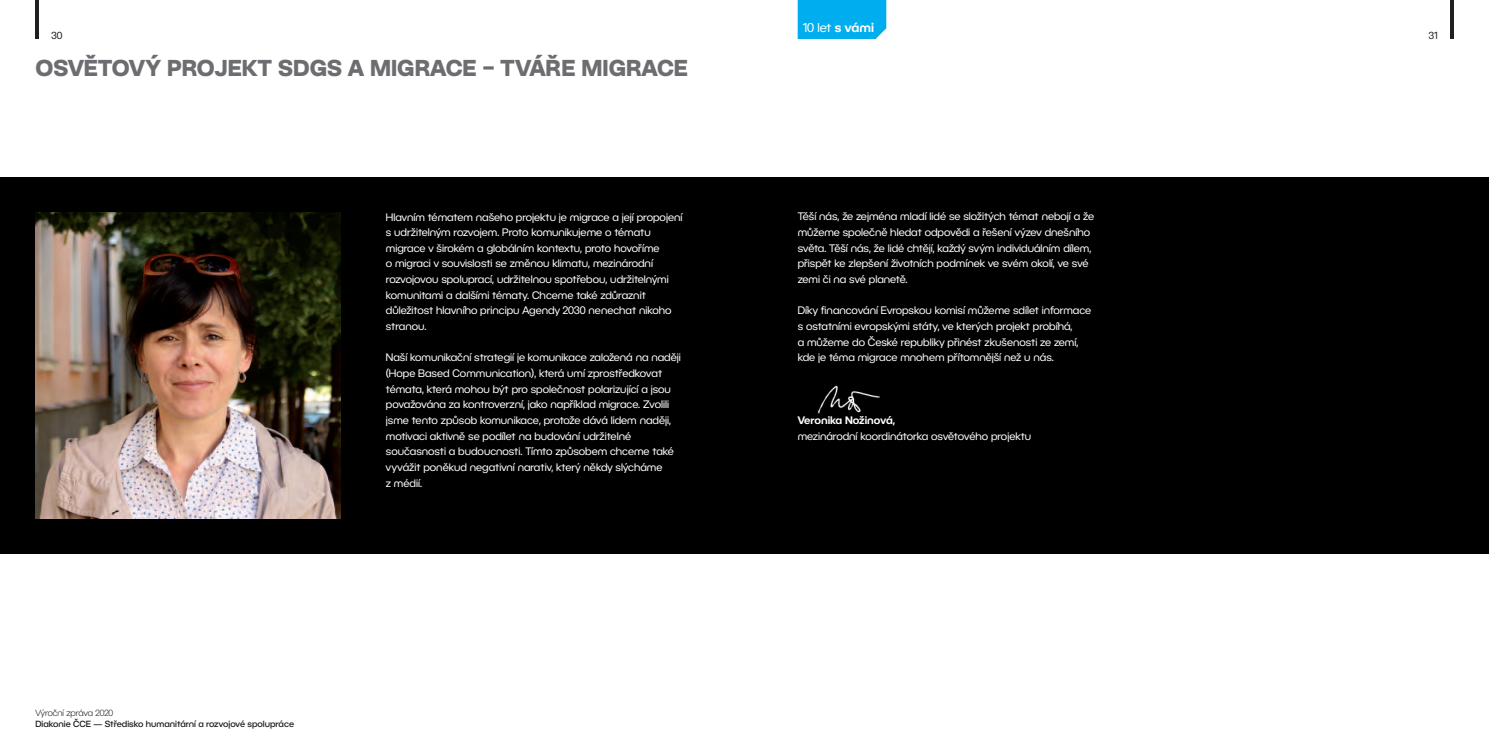
<style>
.page{position:relative;width:1489px;height:745px;background:#fff}
.page>*{position:absolute;margin:0;border:0;box-sizing:border-box;transform-origin:0 0}
.t1{font:700 22.5px "BC Novatica CYR";color:#6c6d70}
.t2{font:12.5px "BC Novatica CYR";color:#fff}
.t3{font:10.62px/15.6px "BC Novatica CYR";color:#fff}
.t4{font:600 10.62px "BC Novatica CYR";color:#fff}
.t5{font:10px "BC Novatica CYR";color:#231f20}
.t6{font:500 8.75px "BC Novatica CYR";color:#231f20}
.t7{font:300 8.75px "BC Novatica CYR";color:#231f20}
.s1{font-weight:600}
</style>
<div class="page">
<div style="left:0;top:177px;width:1488px;height:376px;background:#000"></div>
<div style="left:797px;top:0;width:89px;height:39px;background:#00aeef"></div>
<svg style="left:1450px;top:0;width:3px;height:39px"></svg>
<hr style="left:35px;top:0;width:4px;height:39px;background:#231f20">
<img style="left:35px;top:213px;width:306px;height:305px">
<img style="left:817px;top:385px;width:63px;height:29px">
<p class="t5" style="left:51px;top:32px;width:12px">30</p>
<p class="t1" style="left:35px;top:59px;width:654px">OSVĚTOVÝ PROJEKT SDGS A MIGRACE – TVÁŘE MIGRACE</p>
<p class="t7" style="left:35px;top:707px;width:79px">Výroční zpráva 2020</p>
<p class="t6" style="left:35px;top:718px;width:260px">Diakonie ČCE — Středisko humanitární a rozvojové spolupráce</p>
<p class="t3" style="left:386px;top:210px;width:298px">Hlavním tématem našeho projektu je migrace a její propojení s udržitelným rozvojem. Proto komunikujeme o tématu migrace v širokém a globálním kontextu, proto hovoříme<br>o migraci v souvislosti se změnou klimatu, mezinárodní rozvojovou spoluprací, udržitelnou spotřebou, udržitelnými komunitami a dalšími tématy. Chceme také zdůraznit důležitost hlavního principu Agendy 2030 nenechat nikoho stranou.</p>
<p class="t3" style="left:386px;top:350px;width:296px">Naší komunikační strategií je komunikace založená na naději (Hope Based Communication), která umí zprostředkovat témata, která mohou být pro společnost polarizující a jsou považována za kontroverzní, jako například migrace. Zvolili jsme tento způsob komunikace, protože dává lidem naději, motivaci aktivně se podílet na budování udržitelné současnosti a budoucnosti. Tímto způsobem chceme také vyvážit poněkud negativní narativ, který někdy slýcháme<br>z médií.</p>
<p class="t2" style="left:802px;top:23px;width:73px">10 let <span class="s1">s vámi</span></p>
<p class="t3" style="left:797px;top:210px;width:298px">Těší nás, že zejména mladí lidé se složitých témat nebojí a že můžeme společně hledat odpovědi a řešení výzev dnešního světa. Těší nás, že lidé chtějí, každý svým individuálním dílem, přispět ke zlepšení životních podmínek ve svém okolí, ve své zemi či na své planetě.</p>
<p class="t3" style="left:797px;top:303px;width:295px">Díky financování Evropskou komisí můžeme sdílet informace s ostatními evropskými státy, ve kterých projekt probíhá,<br>a můžeme do České republiky přinést zkušenosti ze zemí, kde je téma migrace mnohem přítomnější než u nás.</p>
<p class="t4" style="left:797px;top:416px;width:99px">Veronika Nožinová,</p>
<p class="t3" style="left:797px;top:428px;width:235px">mezinárodní koordinátorka osvětového projektu</p>
<p class="t5" style="left:1428px;top:32px;width:10px">31</p>
</div>
